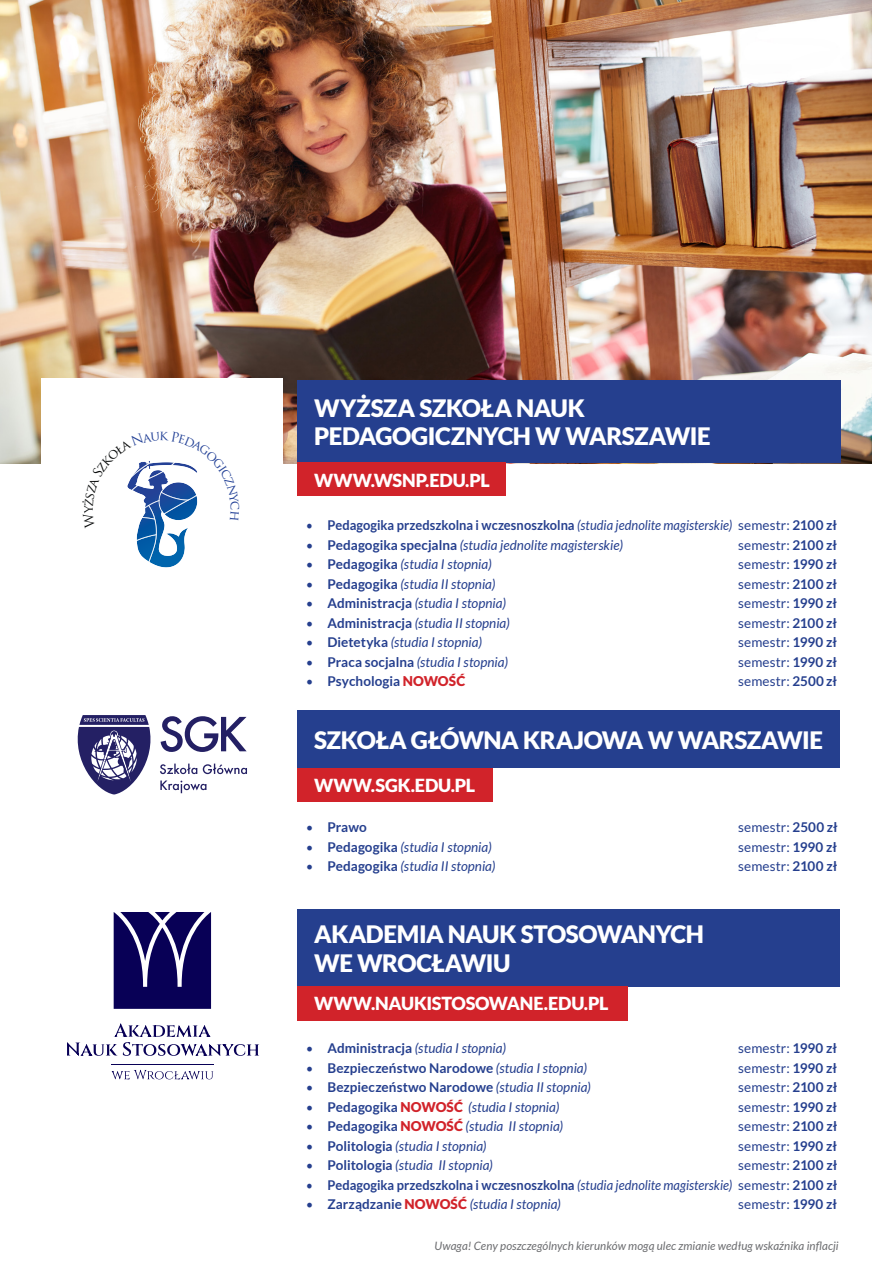
<style>
.page{position:relative;width:872px;height:1263px;background:#fff}
.page>*{position:absolute;margin:0;border:0;box-sizing:border-box;transform-origin:0 0}
.t1{font:900 24px "Lato";letter-spacing:-.02em;color:#fff}
.t2{font:900 18px "Lato";letter-spacing:-.01em;color:#fff}
.t3{font:italic 13.5px "Lato";color:#253f8e}
.t4{font:13.5px "Lato";letter-spacing:.01em;color:#253f8e}
.t5{font:700 13.5px "Lato";color:#253f8e;scale:.95 1}
.t6{font:700 13.5px "Lato";color:#253f8e}
.t7{font:13.05px "Trajan Pro";color:#080a0a}
.t8{font:italic 11.55px "Lato";letter-spacing:.005em;color:#6c6d70}
.s1{font-family:"Minion Pro";font-weight:400;font-size:18px}
.s2{font-weight:400;font-style:italic}
.s3{font-weight:400}
.s4{font-family:"Minion Pro";font-style:normal;font-size:18px}
.s5{font-weight:700;font-style:normal}
.s6{font-weight:700}
.s7{font-weight:900;color:#d1232a}
.s8{font-weight:900;font-style:normal;color:#d1232a}
</style>
<div class="page">
<img style="left:0;top:0;width:872px;height:463px">
<div style="left:297px;top:768px;width:195px;height:34px;background:#d1232a"></div>
<div style="left:297px;top:710px;width:542px;height:58px;background:#253f8e"></div>
<div style="left:297px;top:909px;width:542px;height:77px;background:#253f8e"></div>
<div style="left:297px;top:986px;width:331px;height:34px;background:#d1232a"></div>
<svg style="left:78px;top:715px;width:169px;height:79px"></svg>
<svg style="left:114px;top:912px;width:97px;height:97px;background:#27206b"></svg>
<svg style="left:111px;top:1070px;width:102px;height:9px"></svg>
<hr style="left:111px;top:1064px;width:102px;height:1px;background:#080056">
<svg style="left:68px;top:1023px;width:191px;height:33px"></svg>
<div style="left:297px;top:380px;width:543px;height:83px;background:#253f8e"></div>
<div style="left:297px;top:463px;width:208px;height:33px;background:#d1232a"></div>
<div style="left:41px;top:378px;width:241px;height:241px;background:#fff"></div>
<svg style="left:127px;top:461px;width:71px;height:107px"></svg>
<p class="t7" style="left:80px;top:513px;width:10px;rotate:-90deg">y</p>
<p class="t1" style="left:314px;top:394px;width:272px">WYŻSZA SZKOŁA NAUK</p>
<p class="t1" style="left:314px;top:423px;width:398px">PEDAGOGICZNYCH W WARSZAWIE</p>
<p class="t2" style="left:314px;top:470px;width:177px">WWW.WSNP.EDU.PL</p>
<p class="t5" style="left:306px;top:517px;width:560px"><span class="s1">•</span> Pedagogika przedszkolna i wczesnoszkolna <span class="s2">(studia jednolite magisterskie)</span> <span class="s3">semestr:</span> 2100 zł</p>
<p class="t3" style="left:306px;top:537px;width:318px"><span class="s4">•</span> <span class="s5">Pedagogika specjalna</span> (studia jednolite magisterskie)</p>
<p class="t4" style="left:738px;top:537px;width:100px">semestr: <span class="s6">2100 zł</span></p>
<p class="t3" style="left:306px;top:557px;width:187px"><span class="s4">•</span> <span class="s5">Pedagogika</span> (studia I stopnia)</p>
<p class="t4" style="left:738px;top:557px;width:100px">semestr: <span class="s6">1990 zł</span></p>
<p class="t3" style="left:306px;top:576px;width:191px"><span class="s4">•</span> <span class="s5">Pedagogika</span> (studia II stopnia)</p>
<p class="t4" style="left:738px;top:576px;width:100px">semestr: <span class="s6">2100 zł</span></p>
<p class="t3" style="left:306px;top:596px;width:201px"><span class="s4">•</span> <span class="s5">Administracja</span> (studia I stopnia)</p>
<p class="t4" style="left:738px;top:596px;width:100px">semestr: <span class="s6">1990 zł</span></p>
<p class="t3" style="left:306px;top:615px;width:205px"><span class="s4">•</span> <span class="s5">Administracja</span> (studia II stopnia)</p>
<p class="t4" style="left:738px;top:615px;width:100px">semestr: <span class="s6">2100 zł</span></p>
<p class="t3" style="left:306px;top:635px;width:177px"><span class="s4">•</span> <span class="s5">Dietetyka</span> (studia I stopnia)</p>
<p class="t4" style="left:738px;top:635px;width:100px">semestr: <span class="s6">1990 zł</span></p>
<p class="t3" style="left:306px;top:654px;width:203px"><span class="s4">•</span> <span class="s5">Praca socjalna</span> (studia I stopnia)</p>
<p class="t4" style="left:738px;top:654px;width:100px">semestr: <span class="s6">1990 zł</span></p>
<p class="t6" style="left:306px;top:673px;width:161px"><span class="s1">•</span> Psychologia <span class="s7">NOWOŚĆ</span></p>
<p class="t4" style="left:738px;top:674px;width:100px">semestr: <span class="s6">2500 zł</span></p>
<p class="t1" style="left:314px;top:726px;width:510px">SZKOŁA GŁÓWNA KRAJOWA W WARSZAWIE</p>
<p class="t2" style="left:314px;top:775px;width:163px">WWW.SGK.EDU.PL</p>
<p class="t6" style="left:306px;top:819px;width:62px"><span class="s1">•</span> Prawo</p>
<p class="t4" style="left:738px;top:820px;width:101px">semestr: <span class="s6">2500 zł</span></p>
<p class="t3" style="left:306px;top:839px;width:187px"><span class="s4">•</span> <span class="s5">Pedagogika</span> (studia I stopnia)</p>
<p class="t4" style="left:738px;top:839px;width:100px">semestr: <span class="s6">1990 zł</span></p>
<p class="t3" style="left:306px;top:859px;width:191px"><span class="s4">•</span> <span class="s5">Pedagogika</span> (studia II stopnia)</p>
<p class="t4" style="left:738px;top:859px;width:100px">semestr: <span class="s6">2100 zł</span></p>
<p class="t1" style="left:314px;top:920px;width:391px">AKADEMIA NAUK STOSOWANYCH</p>
<p class="t1" style="left:314px;top:949px;width:198px">WE WROCŁAWIU</p>
<p class="t2" style="left:314px;top:993px;width:296px">WWW.NAUKISTOSOWANE.EDU.PL</p>
<p class="t3" style="left:306px;top:1041px;width:201px"><span class="s4">•</span> <span class="s5">Administracja</span> (studia I stopnia)</p>
<p class="t4" style="left:738px;top:1041px;width:100px">semestr: <span class="s6">1990 zł</span></p>
<p class="t6" style="left:306px;top:1060px;width:282px"><span class="s1">•</span> Bezpieczeństwo Narodowe <span class="s2">(studia I stopnia)</span></p>
<p class="t4" style="left:738px;top:1060px;width:100px">semestr: <span class="s6">1990 zł</span></p>
<p class="t6" style="left:306px;top:1080px;width:286px"><span class="s1">•</span> Bezpieczeństwo Narodowe <span class="s2">(studia II stopnia)</span></p>
<p class="t4" style="left:738px;top:1080px;width:100px">semestr: <span class="s6">2100 zł</span></p>
<p class="t3" style="left:306px;top:1099px;width:255px"><span class="s4">•</span> <span class="s5">Pedagogika</span> <span class="s8">NOWOŚĆ</span> (studia I stopnia)</p>
<p class="t4" style="left:738px;top:1099px;width:100px">semestr: <span class="s6">1990 zł</span></p>
<p class="t3" style="left:306px;top:1119px;width:259px"><span class="s4">•</span> <span class="s5">Pedagogika</span> <span class="s8">NOWOŚĆ</span> (studia II stopnia)</p>
<p class="t4" style="left:738px;top:1119px;width:100px">semestr: <span class="s6">2100 zł</span></p>
<p class="t3" style="left:306px;top:1138px;width:182px"><span class="s4">•</span> <span class="s5">Politologia</span> (studia I stopnia)</p>
<p class="t4" style="left:738px;top:1138px;width:100px">semestr: <span class="s6">1990 zł</span></p>
<p class="t3" style="left:306px;top:1158px;width:188px"><span class="s4">•</span> <span class="s5">Politologia</span> (studia II stopnia)</p>
<p class="t4" style="left:738px;top:1158px;width:100px">semestr: <span class="s6">2100 zł</span></p>
<p class="t5" style="left:306px;top:1177px;width:560px"><span class="s1">•</span> Pedagogika przedszkolna i wczesnoszkolna <span class="s2">(studia jednolite magisterskie)</span> <span class="s3">semestr:</span> 2100 zł</p>
<p class="t3" style="left:306px;top:1197px;width:256px"><span class="s4">•</span> <span class="s5">Zarządzanie</span> <span class="s8">NOWOŚĆ</span> (studia I stopnia)</p>
<p class="t4" style="left:738px;top:1197px;width:100px">semestr: <span class="s6">1990 zł</span></p>
<p class="t8" style="left:434px;top:1239px;width:406px">Uwaga! Ceny poszczególnych kierunków mogą ulec zmianie według wskaźnika inflacji</p>
</div>
